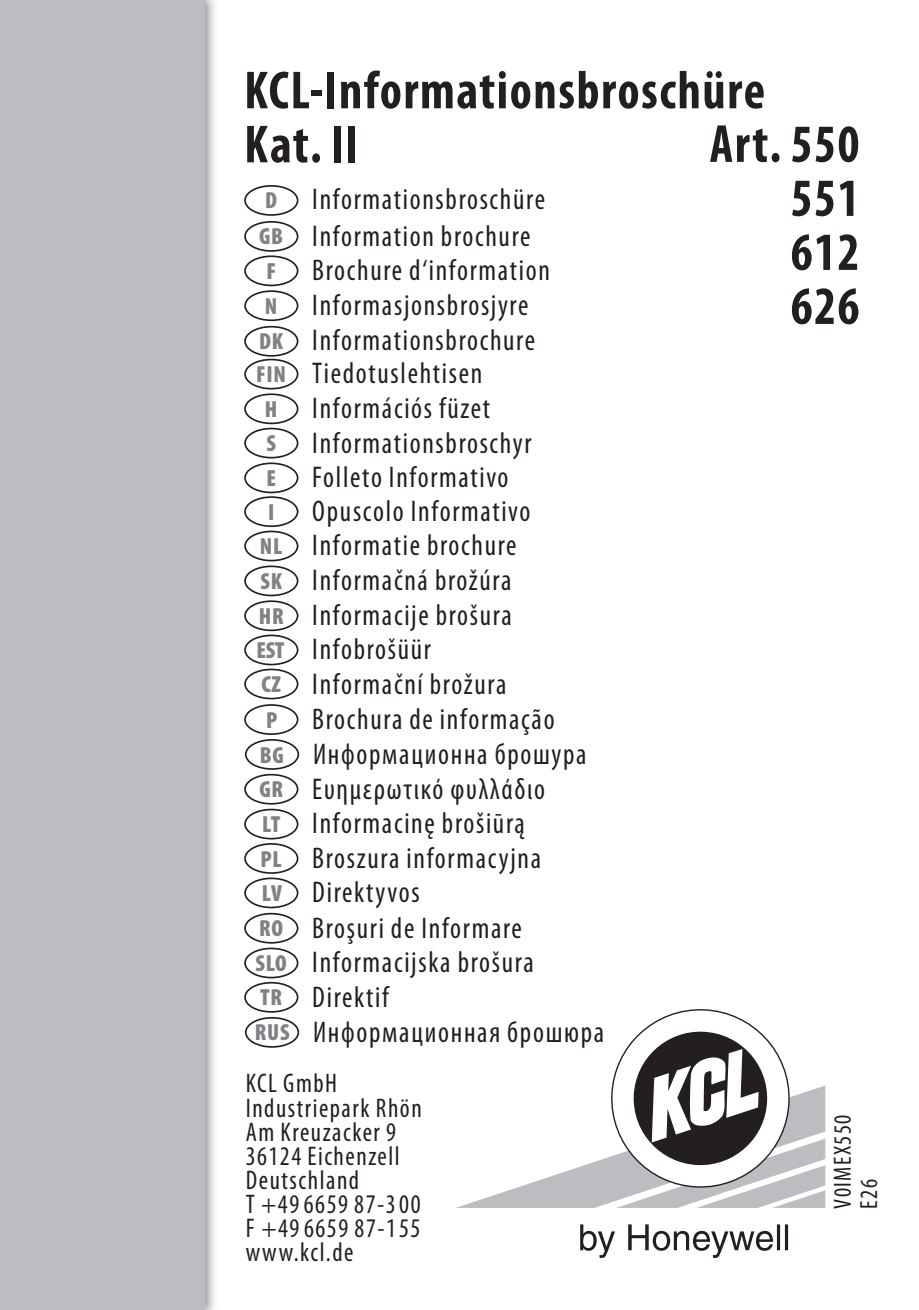
<style>
.page{position:relative;width:919px;height:1310px;background:#fff}
.page>*{position:absolute;margin:0;border:0;box-sizing:border-box;transform-origin:0 0}
.t1{font:700 condensed 54px/54px "Myriad Pro";letter-spacing:.03em;color:#231f20;scale:.95 1}
.t2{font:condensed 30px/35.1px "Myriad Pro";letter-spacing:.06em;color:#231f20;scale:.95 1}
.t3{font:condensed 27px/24px "Myriad Pro";letter-spacing:.06em;color:#231f20;scale:.95 1}
.t4{font:condensed 24.9px/26.1px "Myriad Pro";letter-spacing:.06em;color:#231f20;scale:.95 1}
.t5{font:900 condensed 23.4px "Myriad Pro";letter-spacing:.03em;color:#808285}
</style>
<div class="page">
<img style="left:204px;top:26px;width:11px;height:1258px">
<div style="left:0;top:0;width:204px;height:1310px;background:#bcbdc0"></div>
<svg style="left:580px;top:1224px;width:208px;height:34px"></svg>
<svg style="left:456px;top:1009px;width:369px;height:199px"></svg>
<div style="left:244px;top:704px;width:54px;height:31px;border:2px solid #231f20;border-radius:50%"></div>
<div style="left:244px;top:634px;width:54px;height:31px;border:2px solid #231f20;border-radius:50%"></div>
<div style="left:244px;top:877px;width:54px;height:31px;border:2px solid #231f20;border-radius:50%"></div>
<div style="left:244px;top:843px;width:54px;height:31px;border:2px solid #231f20;border-radius:50%"></div>
<div style="left:244px;top:668px;width:54px;height:31px;border:2px solid #231f20;border-radius:50%"></div>
<div style="left:244px;top:565px;width:54px;height:31px;border:2px solid #231f20;border-radius:50%"></div>
<div style="left:245px;top:739px;width:54px;height:31px;border:2px solid #231f20;border-radius:50%"></div>
<div style="left:245px;top:1017px;width:54px;height:30px;border:2px solid #231f20;border-radius:50%"></div>
<div style="left:244px;top:774px;width:54px;height:30px;border:2px solid #231f20;border-radius:50%"></div>
<div style="left:244px;top:913px;width:54px;height:30px;border:2px solid #231f20;border-radius:50%"></div>
<div style="left:244px;top:808px;width:54px;height:31px;border:2px solid #231f20;border-radius:50%"></div>
<div style="left:244px;top:947px;width:54px;height:31px;border:2px solid #231f20;border-radius:50%"></div>
<div style="left:244px;top:185px;width:54px;height:31px;border:2px solid #231f20;border-radius:50%"></div>
<div style="left:244px;top:326px;width:54px;height:31px;border:2px solid #231f20;border-radius:50%"></div>
<div style="left:244px;top:462px;width:54px;height:31px;border:2px solid #231f20;border-radius:50%"></div>
<div style="left:244px;top:393px;width:54px;height:31px;border:2px solid #231f20;border-radius:50%"></div>
<div style="left:244px;top:255px;width:54px;height:31px;border:2px solid #231f20;border-radius:50%"></div>
<div style="left:244px;top:221px;width:54px;height:31px;border:2px solid #231f20;border-radius:50%"></div>
<div style="left:244px;top:290px;width:54px;height:31px;border:2px solid #231f20;border-radius:50%"></div>
<div style="left:244px;top:530px;width:54px;height:31px;border:2px solid #231f20;border-radius:50%"></div>
<div style="left:244px;top:428px;width:54px;height:30px;border:2px solid #231f20;border-radius:50%"></div>
<div style="left:244px;top:982px;width:54px;height:30px;border:2px solid #231f20;border-radius:50%"></div>
<div style="left:244px;top:359px;width:54px;height:30px;border:2px solid #231f20;border-radius:50%"></div>
<div style="left:244px;top:496px;width:54px;height:31px;border:2px solid #231f20;border-radius:50%"></div>
<div style="left:244px;top:600px;width:54px;height:31px;border:2px solid #231f20;border-radius:50%"></div>
<h1 class="t1" style="left:244px;top:64px;width:549px">KCL-Informationsbroschüre<br>Kat. II</h1>
<h1 class="t1" style="left:790px;top:118px;width:74px;text-align:justify;text-indent:-81px">Art. 550<br>551<br>612<br>626</h1>
<p class="t2" style="left:312px;top:183px;width:246px">Informationsbroschüre</p>
<p class="t5" style="left:265px;top:188px;width:13px">D</p>
<p class="t2" style="left:312px;top:219px;width:252px">Information brochure<br>Brochure d‘information</p>
<p class="t5" style="left:259px;top:224px;width:26px">GB</p>
<p class="t5" style="left:266px;top:258px;width:11px">F</p>
<p class="t2" style="left:312px;top:288px;width:229px">Informasjonsbrosjyre</p>
<p class="t5" style="left:265px;top:293px;width:14px">N</p>
<p class="t5" style="left:259px;top:328px;width:25px">DK</p>
<p class="t2" style="left:312px;top:323px;width:236px">Informationsbrochure</p>
<p class="t5" style="left:256px;top:361px;width:31px">FIN</p>
<p class="t2" style="left:312px;top:356px;width:180px">Tiedotuslehtisen</p>
<p class="t5" style="left:265px;top:396px;width:14px">H</p>
<p class="t2" style="left:312px;top:391px;width:189px">Információs füzet</p>
<p class="t5" style="left:266px;top:430px;width:11px">S</p>
<p class="t2" style="left:312px;top:426px;width:232px">Informationsbroschyr</p>
<p class="t5" style="left:266px;top:465px;width:11px">E</p>
<p class="t2" style="left:312px;top:460px;width:208px">Folleto Informativo</p>
<p class="t5" style="left:268px;top:499px;width:8px">I</p>
<p class="t2" style="left:312px;top:494px;width:231px">Opuscolo Informativo</p>
<p class="t5" style="left:260px;top:533px;width:24px">NL</p>
<p class="t2" style="left:312px;top:528px;width:216px">Informatie brochure</p>
<p class="t5" style="left:260px;top:568px;width:23px">SK</p>
<p class="t2" style="left:312px;top:563px;width:211px">Informačná brožúra</p>
<p class="t5" style="left:259px;top:603px;width:26px">HR</p>
<p class="t2" style="left:312px;top:598px;width:211px">Informacije brošura</p>
<p class="t5" style="left:256px;top:637px;width:29px">EST</p>
<p class="t2" style="left:312px;top:632px;width:126px">Infobrošüür</p>
<p class="t5" style="left:261px;top:671px;width:21px">CZ</p>
<p class="t5" style="left:266px;top:707px;width:13px">P</p>
<p class="t2" style="left:312px;top:666px;width:256px">Informační brožura<br>Brochura de informação</p>
<p class="t5" style="left:260px;top:741px;width:26px">BG</p>
<p class="t2" style="left:313px;top:737px;width:289px">Информационна брошура</p>
<p class="t5" style="left:259px;top:776px;width:25px">GR</p>
<p class="t2" style="left:312px;top:772px;width:247px">Ευημερωτικό φυλλάδιο</p>
<p class="t5" style="left:262px;top:811px;width:20px">LT</p>
<p class="t2" style="left:312px;top:806px;width:225px">Informacinę brošiūrą</p>
<p class="t5" style="left:260px;top:845px;width:23px">PL</p>
<p class="t2" style="left:312px;top:841px;width:242px">Broszura informacyjna</p>
<p class="t5" style="left:262px;top:880px;width:22px">LV</p>
<p class="t2" style="left:312px;top:875px;width:114px">Direktyvos</p>
<p class="t5" style="left:259px;top:915px;width:25px">RO</p>
<p class="t2" style="left:312px;top:910px;width:222px">Broşuri de Informare</p>
<p class="t5" style="left:255px;top:950px;width:33px">SLO</p>
<p class="t2" style="left:312px;top:945px;width:235px">Informacijska brošura</p>
<p class="t5" style="left:260px;top:984px;width:23px">TR</p>
<p class="t2" style="left:312px;top:980px;width:82px">Direktif</p>
<p class="t5" style="left:255px;top:1019px;width:36px">RUS</p>
<p class="t2" style="left:313px;top:1015px;width:308px">Информационная брошюра</p>
<p class="t3" style="left:246px;top:1072px;width:187px">KCL GmbH<br>Industriepark Rhön<br>Am Kreuzacker 9<br>36124 Eichenzell<br>Deutschland<br>T +49 6659 87-300<br>F +49 6659 87-155 www.kcl.de</p>
<p class="t4" style="left:830px;top:1208px;width:101px;rotate:-90deg">V0IMEX550<br>E26</p>
</div>
